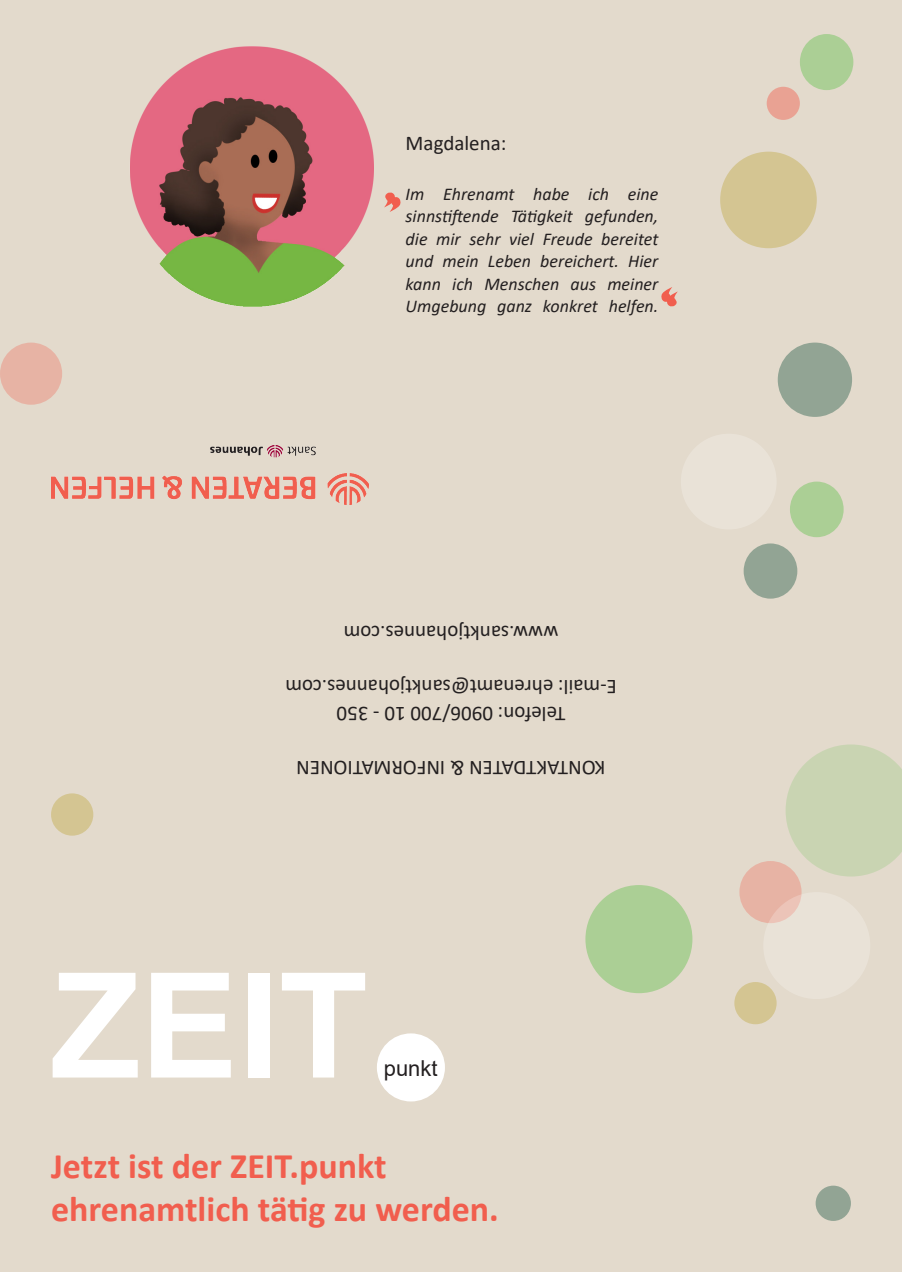
<style>
.page{position:relative;width:902px;height:1272px;background:#fff}
.page>*{position:absolute;margin:0;border:0;box-sizing:border-box;transform-origin:0 0}
.t1{font:700 146.25px "Arial";color:#fff}
.t2{font:700 36px "Calibri";color:#f15e4e}
.t3{font:21.9px "Arial";color:#231f20}
.t4{font:21px "Calibri";color:#231f20}
.t5{font:italic 18px/22.5px "Calibri";color:#231f20;text-align:justify}
</style>
<div class="page">
<div style="left:0;top:0;width:901px;height:1271px;background:#e3dacc"></div>
<div style="left:377px;top:1033px;width:68px;height:68px;background:#fff;border-radius:50%"></div>
<img style="left:51px;top:445px;width:317px;height:59px">
<img style="left:130px;top:46px;width:244px;height:261px">
<svg style="left:384px;top:192px;width:17px;height:20px"></svg>
<svg style="left:661px;top:287px;width:17px;height:20px"></svg>
<div style="left:799px;top:34px;width:54px;height:56px;background:#abcf95;border-radius:50%"></div>
<div style="left:720px;top:152px;width:96px;height:96px;background:#d4c592;border-radius:50%"></div>
<div style="left:766px;top:87px;width:33px;height:33px;background:#e9a293;border-radius:50%"></div>
<div style="left:739px;top:861px;width:62px;height:62px;background:#e7b3a4;border-radius:50%"></div>
<div style="left:734px;top:982px;width:42px;height:42px;background:#d4c592;border-radius:50%"></div>
<div style="left:763px;top:892px;width:107px;height:107px;background:#e9e2d7;border-radius:50%"></div>
<div style="left:585px;top:885px;width:107px;height:108px;background:#abcf95;border-radius:50%"></div>
<div style="left:815px;top:1185px;width:35px;height:35px;background:#92a494;border-radius:50%"></div>
<svg style="left:785px;top:744px;width:116px;height:132px"></svg>
<div style="left:777px;top:342px;width:75px;height:75px;background:#92a494;border-radius:50%"></div>
<div style="left:0;top:342px;width:62px;height:63px;background:#e7b3a4;border-radius:50%"></div>
<div style="left:680px;top:433px;width:96px;height:96px;background:#e9e2d7;border-radius:50%"></div>
<div style="left:789px;top:481px;width:54px;height:56px;background:#abcf95;border-radius:50%"></div>
<div style="left:743px;top:543px;width:54px;height:55px;background:#92a494;border-radius:50%"></div>
<div style="left:51px;top:793px;width:42px;height:42px;background:#d4c592;border-radius:50%"></div>
<p class="t4" style="left:405px;top:128px;width:102px">Magdalena:</p>
<p class="t5" style="left:405px;top:181px;width:254px">Im Ehrenamt habe ich eine sinnstiftende Tätigkeit gefunden, die mir sehr viel Freude bereitet und mein Leben bereichert. Hier kann ich Menschen aus meiner Umgebung ganz konkret helfen.</p>
<p class="t4" style="left:558px;top:647px;width:216px;rotate:-180deg">www.sanktjohannes.com</p>
<p class="t4" style="left:616px;top:701px;width:333px;rotate:-180deg">E-mail: ehrenamt@sanktjohannes.com</p>
<p class="t4" style="left:565px;top:728px;width:230px;rotate:-180deg">Telefon: 0906/700 10 - 350</p>
<p class="t4" style="left:605px;top:782px;width:311px;rotate:-180deg">KONTAKTDATEN &amp; INFORMATIONEN</p>
<p class="t1" style="left:51px;top:923px;width:318px">ZEIT</p>
<p class="t3" style="left:384px;top:1053px;width:55px">punkt</p>
<p class="t2" style="left:51px;top:1140px;width:337px">Jetzt ist der ZEIT.punkt</p>
<p class="t2" style="left:51px;top:1183px;width:449px">ehrenamtlich tätig zu werden.</p>
</div>
